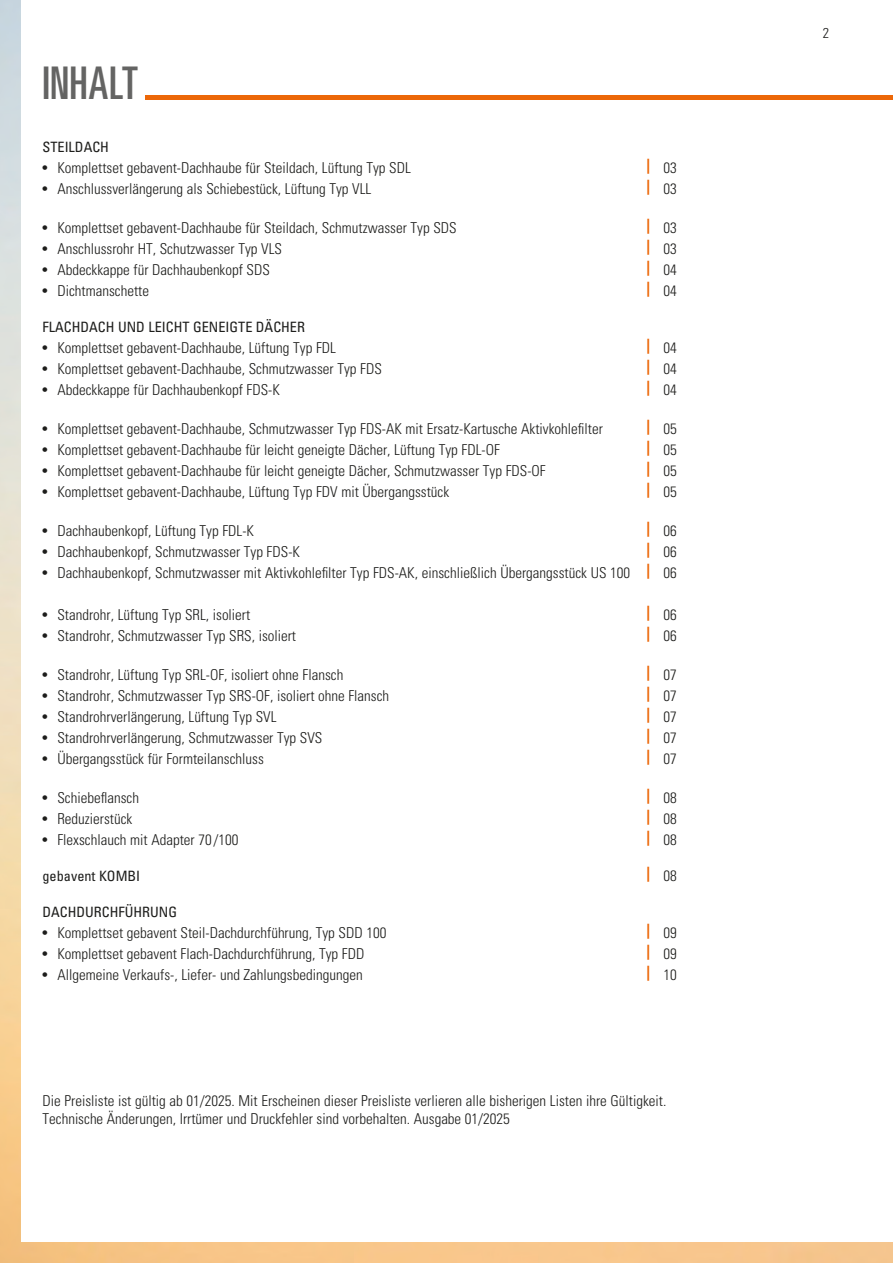
<style>
.page{position:relative;width:893px;height:1263px;background:#fff}
.page>*{position:absolute;margin:0;border:0;box-sizing:border-box;transform-origin:0 0}
.t1{font:ultra-condensed 45px "Univers LT Std";letter-spacing:.005em;color:#646463}
.t2{font:300 condensed 15px/18px "Univers LT Std";color:#1d1d1b}
.t3{font:condensed 14.25px "Univers LT Std";color:#1d1d1b}
.t4{font:300 condensed 14.25px "Univers LT Std";color:#1d1d1b}
.s1{font-weight:400}
</style>
<div class="page">
<div style="left:145px;top:95px;width:748px;height:5px;background:#ec6708"></div>
<h1 class="t1" style="left:43px;top:58px;width:97px">INHALT</h1>
<p class="t3" style="left:43px;top:138px;width:68px">STEILDACH</p>
<p class="t2" style="left:43px;top:158px;width:370px"><span class="s1">•</span> Komplettset gebavent-Dachhaube für Steildach, Lüftung Typ SDL</p>
<p class="t2" style="left:646px;top:158px;width:32px"><sup>|</sup> 03</p>
<p class="t2" style="left:43px;top:179px;width:330px"><span class="s1">•</span> Anschlussverlängerung als Schiebestück, Lüftung Typ VLL</p>
<p class="t2" style="left:646px;top:179px;width:32px"><sup>|</sup> 03</p>
<p class="t2" style="left:43px;top:218px;width:416px"><span class="s1">•</span> Komplettset gebavent-Dachhaube für Steildach, Schmutzwasser Typ SDS</p>
<p class="t2" style="left:646px;top:218px;width:32px"><sup>|</sup> 03</p>
<p class="t2" style="left:43px;top:239px;width:241px"><span class="s1">•</span> Anschlussrohr HT, Schutzwasser Typ VLS</p>
<p class="t2" style="left:646px;top:239px;width:32px"><sup>|</sup> 03</p>
<p class="t2" style="left:43px;top:260px;width:229px"><span class="s1">•</span> Abdeckkappe für Dachhaubenkopf SDS</p>
<p class="t2" style="left:646px;top:260px;width:32px"><sup>|</sup> 04</p>
<p class="t2" style="left:43px;top:281px;width:108px"><span class="s1">•</span> Dichtmanschette</p>
<p class="t2" style="left:646px;top:281px;width:32px"><sup>|</sup> 04</p>
<p class="t3" style="left:43px;top:318px;width:264px">FLACHDACH UND LEICHT GENEIGTE DÄCHER</p>
<p class="t2" style="left:43px;top:338px;width:295px"><span class="s1">•</span> Komplettset gebavent-Dachhaube, Lüftung Typ FDL</p>
<p class="t2" style="left:646px;top:338px;width:32px"><sup>|</sup> 04</p>
<p class="t2" style="left:43px;top:359px;width:341px"><span class="s1">•</span> Komplettset gebavent-Dachhaube, Schmutzwasser Typ FDS</p>
<p class="t2" style="left:646px;top:359px;width:32px"><sup>|</sup> 04</p>
<p class="t2" style="left:43px;top:380px;width:239px"><span class="s1">•</span> Abdeckkappe für Dachhaubenkopf FDS-K</p>
<p class="t2" style="left:646px;top:380px;width:32px"><sup>|</sup> 04</p>
<p class="t2" style="left:43px;top:419px;width:562px"><span class="s1">•</span> Komplettset gebavent-Dachhaube, Schmutzwasser Typ FDS-AK mit Ersatz-Kartusche Aktivkohlefilter</p>
<p class="t2" style="left:646px;top:419px;width:32px"><sup>|</sup> 05</p>
<p class="t2" style="left:43px;top:440px;width:459px"><span class="s1">•</span> Komplettset gebavent-Dachhaube für leicht geneigte Dächer, Lüftung Typ FDL-OF</p>
<p class="t2" style="left:646px;top:440px;width:32px"><sup>|</sup> 05</p>
<p class="t2" style="left:43px;top:461px;width:505px"><span class="s1">•</span> Komplettset gebavent-Dachhaube für leicht geneigte Dächer, Schmutzwasser Typ FDS-OF</p>
<p class="t2" style="left:646px;top:461px;width:32px"><sup>|</sup> 05</p>
<p class="t2" style="left:43px;top:482px;width:408px"><span class="s1">•</span> Komplettset gebavent-Dachhaube, Lüftung Typ FDV mit Übergangsstück</p>
<p class="t2" style="left:646px;top:482px;width:32px"><sup>|</sup> 05</p>
<p class="t2" style="left:43px;top:521px;width:213px"><span class="s1">•</span> Dachhaubenkopf, Lüftung Typ FDL-K</p>
<p class="t2" style="left:646px;top:521px;width:32px"><sup>|</sup> 06</p>
<p class="t2" style="left:43px;top:542px;width:259px"><span class="s1">•</span> Dachhaubenkopf, Schmutzwasser Typ FDS-K</p>
<p class="t2" style="left:646px;top:542px;width:32px"><sup>|</sup> 06</p>
<p class="t2" style="left:43px;top:563px;width:636px"><span class="s1">•</span> Dachhaubenkopf, Schmutzwasser mit Aktivkohlefilter Typ FDS-AK, einschließlich Übergangsstück US 100 <sup>|</sup> 06</p>
<p class="t2" style="left:43px;top:605px;width:209px"><span class="s1">•</span> Standrohr, Lüftung Typ SRL, isoliert</p>
<p class="t2" style="left:646px;top:605px;width:32px"><sup>|</sup> 06</p>
<p class="t2" style="left:43px;top:626px;width:255px"><span class="s1">•</span> Standrohr, Schmutzwasser Typ SRS, isoliert</p>
<p class="t2" style="left:646px;top:626px;width:32px"><sup>|</sup> 06</p>
<p class="t2" style="left:43px;top:665px;width:302px"><span class="s1">•</span> Standrohr, Lüftung Typ SRL-OF, isoliert ohne Flansch</p>
<p class="t2" style="left:646px;top:665px;width:32px"><sup>|</sup> 07</p>
<p class="t2" style="left:43px;top:686px;width:348px"><span class="s1">•</span> Standrohr, Schmutzwasser Typ SRS-OF, isoliert ohne Flansch</p>
<p class="t2" style="left:646px;top:686px;width:32px"><sup>|</sup> 07</p>
<p class="t2" style="left:43px;top:707px;width:236px"><span class="s1">•</span> Standrohrverlängerung, Lüftung Typ SVL</p>
<p class="t2" style="left:646px;top:707px;width:32px"><sup>|</sup> 07</p>
<p class="t2" style="left:43px;top:728px;width:281px"><span class="s1">•</span> Standrohrverlängerung, Schmutzwasser Typ SVS</p>
<p class="t2" style="left:646px;top:728px;width:32px"><sup>|</sup> 07</p>
<p class="t2" style="left:43px;top:749px;width:223px"><span class="s1">•</span> Übergangsstück für Formteilanschluss</p>
<p class="t2" style="left:646px;top:749px;width:32px"><sup>|</sup> 07</p>
<p class="t2" style="left:43px;top:788px;width:98px"><span class="s1">•</span> Schiebeflansch</p>
<p class="t2" style="left:646px;top:788px;width:32px"><sup>|</sup> 08</p>
<p class="t2" style="left:43px;top:809px;width:91px"><span class="s1">•</span> Reduzierstück</p>
<p class="t2" style="left:646px;top:809px;width:32px"><sup>|</sup> 08</p>
<p class="t2" style="left:43px;top:830px;width:197px"><span class="s1">•</span> Flexschlauch mit Adapter 70 /100</p>
<p class="t2" style="left:646px;top:830px;width:32px"><sup>|</sup> 08</p>
<p class="t3" style="left:43px;top:867px;width:99px">gebavent KOMBI</p>
<p class="t2" style="left:646px;top:866px;width:32px"><sup>|</sup> 08</p>
<p class="t3" style="left:43px;top:903px;width:136px">DACHDURCHFÜHRUNG</p>
<p class="t2" style="left:43px;top:923px;width:345px"><span class="s1">•</span> Komplettset gebavent Steil-Dachdurchführung, Typ SDD 100</p>
<p class="t2" style="left:646px;top:923px;width:32px"><sup>|</sup> 09</p>
<p class="t2" style="left:43px;top:944px;width:323px"><span class="s1">•</span> Komplettset gebavent Flach-Dachdurchführung, Typ FDD</p>
<p class="t2" style="left:646px;top:944px;width:32px"><sup>|</sup> 09</p>
<p class="t2" style="left:43px;top:965px;width:322px"><span class="s1">•</span> Allgemeine Verkaufs-, Liefer- und Zahlungsbedingungen</p>
<p class="t2" style="left:646px;top:965px;width:32px"><sup>|</sup> 10</p>
<p class="t2" style="left:43px;top:1092px;width:625px">Die Preisliste ist gültig ab 01/2025. Mit Erscheinen dieser Preisliste verlieren alle bisherigen Listen ihre Gültigkeit.<br>Technische Änderungen, Irrtümer und Druckfehler sind vorbehalten. Ausgabe 01/2025</p>
<p class="t4" style="left:823px;top:25px;width:8px">2</p>
</div>
